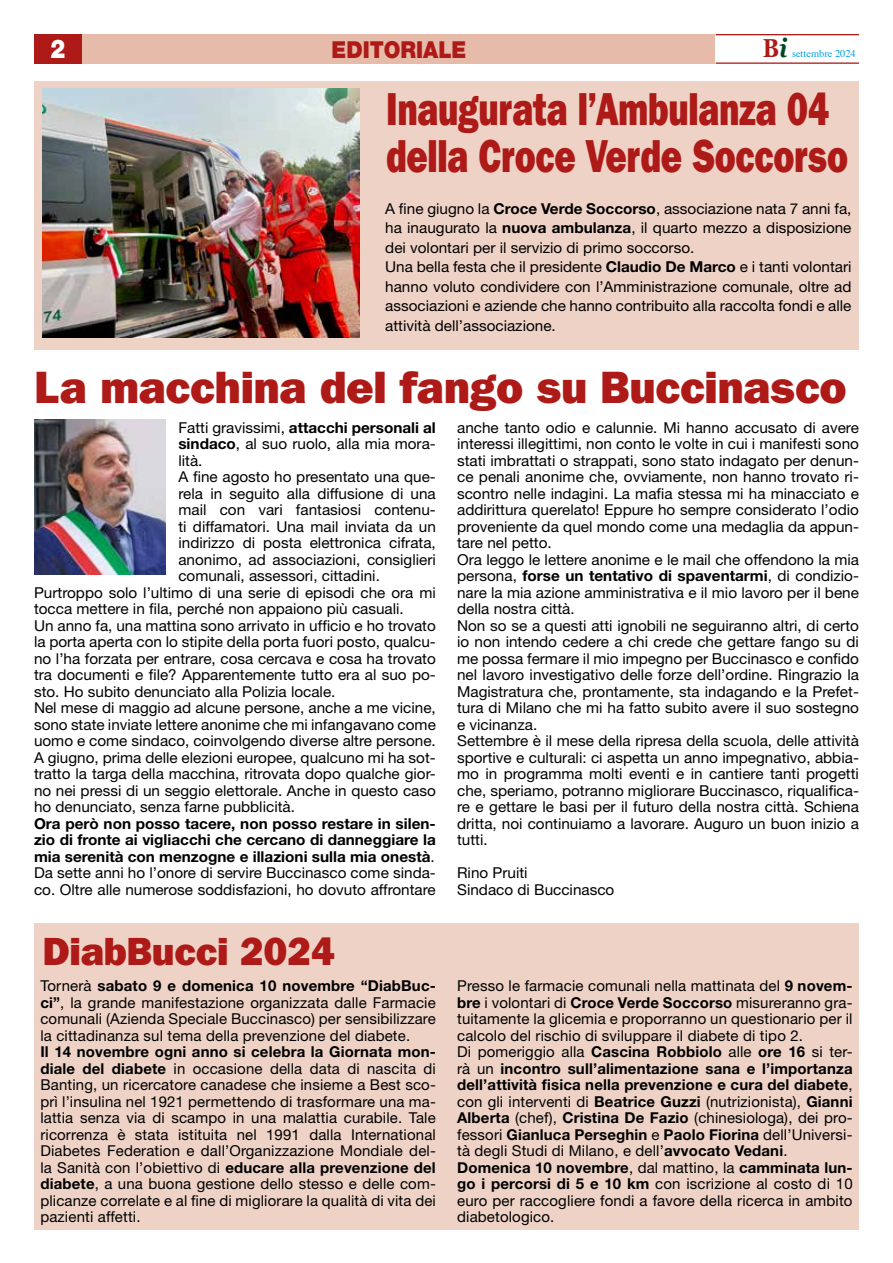
<style>
.page{position:relative;width:893px;height:1263px;background:#fff}
.page>*{position:absolute;margin:0;border:0;box-sizing:border-box;transform-origin:0 0}
.t1{font:800 45.9px/46.5px "Franklin Gothic IT Cby BT";letter-spacing:-.01em;color:#ad1a17;scale:.76 1}
.t2{font:800 45px "Franklin Gothic IT Cby BT";letter-spacing:-.01em;color:#ad1a17}
.t3{font:800 39px "Franklin Gothic IT Cby BT";letter-spacing:-.01em;color:#ad1a17}
.t4{font:700 25.95px "Georgia";color:#ad1a17;scale:.83 1}
.t5{font:900 25.95px "Helvetica Neue";color:#fff;scale:.85 1}
.t6{font:900 23.4px "Helvetica Neue";color:#ad1a17;scale:.9 1}
.t7{font:15px/16.5px "Helvetica Neue";color:#000}
.t8{font:700 15px/16.5px "Helvetica Neue";color:#000;text-align:justify}
.t9{font:10.35px "Times";color:#009fe3}
.s1{font-family:"Times";font-size:26.55px}
.s2{font-style:italic;color:#004824}
.s3{font-family:"Times";font-style:italic;font-size:23.85px;color:#004824}
.s4{font-weight:700}
.s5{font-weight:400}
</style>
<div class="page">
<div style="left:34px;top:34px;width:698px;height:30px;background:#e6bbaa"></div>
<div style="left:34px;top:34px;width:48px;height:30px;background:#ad1a17"></div>
<div style="left:716px;top:34px;width:143px;height:30px;background:#fff"></div>
<hr style="left:716px;top:34px;width:143px;height:1px;background:#ad1a17">
<hr style="left:716px;top:62px;width:143px;height:2px;background:#ad1a17">
<img style="left:34px;top:420px;width:132px;height:155px">
<div style="left:34px;top:924px;width:825px;height:306px;background:#eed2c6"></div>
<div style="left:34px;top:81px;width:825px;height:269px;background:#eed2c6"></div>
<img style="left:42px;top:89px;width:317px;height:248px">
<h3 class="t6" style="left:334px;top:36px;width:169px">PRIMO PIANO</h3>
<h3 class="t4" style="left:763px;top:29px;width:35px">B<span class="s1">B</span><span class="s2">i</span><span class="s3">i</span></h3>
<h3 class="t5" style="left:51px;top:34px;width:19px">2</h3>
<h3 class="t6" style="left:332px;top:36px;width:151px">ED TORIALE</h3>
<p class="t9" style="left:792px;top:44px;width:65px">set embre 2024</p>
<p class="t9" style="left:795px;top:45px;width:65px">settembre 2016</p>
<h1 class="t1" style="left:386px;top:85px;width:609px">Inaugurata l’Ambulanza 04 della Croce Verde Soccorso</h1>
<p class="t7" style="left:385px;top:198px;width:468px;line-height:19.5px">A fine giugno la <span class="s4">Croce Verde Soccorso</span>, associazione nata 7 anni fa, ha inaugurato la <span class="s4">nuova ambulanza</span>, il quarto mezzo a disposizione dei volontari per il servizio di primo soccorso.<br>Una bella festa che il presidente <span class="s4">Claudio De Marco</span> e i tanti volontari hanno voluto condividere con l’Amministrazione comunale, oltre ad associazioni e aziende che hanno contribuito alla raccolta fondi e alle attività dell’associazione.</p>
<h2 class="t2" style="left:34px;top:359px;width:814px">La macchina del fango su Buccinasco</h2>
<p class="t8" style="left:178px;top:419px;width:259px"><span class="s5">Fatti gravissimi,</span> attacchi personali al</p>
<p class="t7" style="left:178px;top:435px;width:259px"><span class="s4">sindaco</span>, al suo ruolo, alla mia mora-</p>
<p class="t7" style="left:178px;top:452px;width:26px">lità.</p>
<p class="t7" style="left:178px;top:468px;width:259px">A fine agosto ho presentato una que-</p>
<p class="t7" style="left:178px;top:485px;width:259px">rela in seguito alla diffusione di una</p>
<p class="t7" style="left:178px;top:501px;width:259px">mail con vari fantasiosi contenu-</p>
<p class="t7" style="left:178px;top:518px;width:259px">ti diffamatori. Una mail inviata da un</p>
<p class="t7" style="left:178px;top:534px;width:259px">indirizzo di posta elettronica cifrata,</p>
<p class="t7" style="left:178px;top:551px;width:259px">anonimo, ad associazioni, consiglieri</p>
<p class="t7" style="left:178px;top:567px;width:203px">comunali, assessori, cittadini.</p>
<p class="t7" style="left:34px;top:584px;width:403px">Purtroppo solo l’ultimo di una serie di episodi che ora mi</p>
<p class="t7" style="left:34px;top:600px;width:371px">tocca mettere in fila, perché non appaiono più casuali.</p>
<p class="t7" style="left:34px;top:617px;width:403px">Un anno fa, una mattina sono arrivato in ufficio e ho trovato</p>
<p class="t7" style="left:34px;top:633px;width:403px">la porta aperta con lo stipite della porta fuori posto, qualcu-</p>
<p class="t7" style="left:34px;top:650px;width:403px">no l’ha forzata per entrare, cosa cercava e cosa ha trovato</p>
<p class="t7" style="left:34px;top:666px;width:403px">tra documenti e file? Apparentemente tutto era al suo po-</p>
<p class="t7" style="left:34px;top:683px;width:303px">sto. Ho subito denunciato alla Polizia locale.</p>
<p class="t7" style="left:34px;top:699px;width:403px">Nel mese di maggio ad alcune persone, anche a me vicine,</p>
<p class="t7" style="left:34px;top:716px;width:403px">sono state inviate lettere anonime che mi infangavano come</p>
<p class="t7" style="left:34px;top:732px;width:403px">uomo e come sindaco, coinvolgendo diverse altre persone.</p>
<p class="t7" style="left:34px;top:749px;width:403px">A giugno, prima delle elezioni europee, qualcuno mi ha sot-</p>
<p class="t7" style="left:34px;top:765px;width:403px">tratto la targa della macchina, ritrovata dopo qualche gior-</p>
<p class="t7" style="left:34px;top:782px;width:403px">no nei pressi di un seggio elettorale. Anche in questo caso</p>
<p class="t7" style="left:34px;top:798px;width:262px">ho denunciato, senza farne pubblicità.</p>
<p class="t8" style="left:34px;top:815px;width:403px">Ora però non posso tacere, non posso restare in silen&shy;zio di fronte ai vigliacchi che cercano di danneggiare la mia serenità con menzogne e illazioni sulla mia onestà<span class="s5">.<br>Da sette anni ho l’onore di servire Buccinasco come sinda&shy;co. Oltre alle numerose soddisfazioni, ho dovuto affrontare</span></p>
<p class="t7" style="left:457px;top:419px;width:403px">anche tanto odio e calunnie. Mi hanno accusato di avere interessi illegittimi, non conto le volte in cui i manifesti sono stati imbrattati o strappati, sono stato indagato per denun&shy;ce penali anonime che, ovviamente, non hanno trovato ri&shy;scontro nelle indagini. La mafia stessa mi ha minacciato e addirittura querelato! Eppure ho sempre considerato l’odio proveniente da quel mondo come una medaglia da appun&shy;tare nel petto.<br>Ora leggo le lettere anonime e le mail che offendono la mia persona, <span class="s4">forse un tentativo di spaventarmi</span>, di condizio&shy;nare la mia azione amministrativa e il mio lavoro per il bene della nostra città.<br>Non so se a questi atti ignobili ne seguiranno altri, di certo io non intendo cedere a chi crede che gettare fango su di me possa fermare il mio impegno per Buccinasco e confido nel lavoro investigativo delle forze dell’ordine. Ringrazio la Magistratura che, prontamente, sta indagando e la Prefet&shy;tura di Milano che mi ha fatto subito avere il suo sostegno e vicinanza.<br>Settembre è il mese della ripresa della scuola, delle attività sportive e culturali: ci aspetta un anno impegnativo, abbia&shy;mo in programma molti eventi e in cantiere tanti progetti che, speriamo, potranno migliorare Buccinasco, riqualifica&shy;re e gettare le basi per il futuro della nostra città. Schiena dritta, noi continuiamo a lavorare. Auguro un buon inizio a tutti.</p>
<p class="t7" style="left:457px;top:864px;width:159px">Rino Pruiti<br>Sindaco di Buccinasco</p>
<h3 class="t3" style="left:43px;top:926px;width:294px">DiabBucci 2024</h3>
<p class="t7" style="left:40px;top:977px;width:397px;text-align:justify">Tornerà <span class="s4">sabato 9 e domenica 10 novembre “DiabBuc&shy;ci”</span>, la grande manifestazione organizzata dalle Farmacie comunali (Azienda Speciale Buccinasco) per sensibilizzare la cittadinanza sul tema della prevenzione del diabete.</p>
<p class="t7" style="left:40px;top:1043px;width:397px;text-align:justify"><span class="s4">Il 14 novembre ogni anno si celebra la Giornata mon&shy;diale del diabete</span> in occasione della data di nascita di Banting, un ricercatore canadese che insieme a Best sco&shy;prì l’insulina nel 1921 permettendo di trasformare una ma&shy;lattia senza via di scampo in una malattia curabile. Tale ricorrenza è stata istituita nel 1991 dalla International Diabetes Federation e dall’Organizzazione Mondiale del&shy;la Sanità con l’obiettivo di <span class="s4">educare alla prevenzione del diabete</span>, a una buona gestione dello stesso e delle com&shy;plicanze correlate e al fine di migliorare la qualità di vita dei pazienti affetti.</p>
<p class="t7" style="left:457px;top:977px;width:397px">Presso le farmacie comunali nella mattinata del <span class="s4">9 novem&shy;bre</span> i volontari di <span class="s4">Croce Verde Soccorso</span> misureranno gra&shy;tuitamente la glicemia e proporranno un questionario per il calcolo del rischio di sviluppare il diabete di tipo 2.<br>Di pomeriggio alla <span class="s4">Cascina Robbiolo</span> alle <span class="s4">ore 16</span> si ter&shy;rà un <span class="s4">incontro sull’alimentazione sana e l’importanza dell’attività fisica nella prevenzione e cura del diabete</span>, con gli interventi di <span class="s4">Beatrice Guzzi</span> (nutrizionista), <span class="s4">Gianni Alberta</span> (chef), <span class="s4">Cristina De Fazio</span> (chinesiologa), dei pro&shy;fessori <span class="s4">Gianluca Perseghin</span> e <span class="s4">Paolo Fiorina</span> dell’Universi&shy;tà degli Studi di Milano, e dell’<span class="s4">avvocato Vedani</span>.<br><span class="s4">Domenica 10 novembre</span>, dal mattino, la <span class="s4">camminata lun&shy;go i percorsi di 5 e 10 km</span> con iscrizione al costo di 10 euro per raccogliere fondi a favore della ricerca in ambito diabetologico.</p>
</div>
